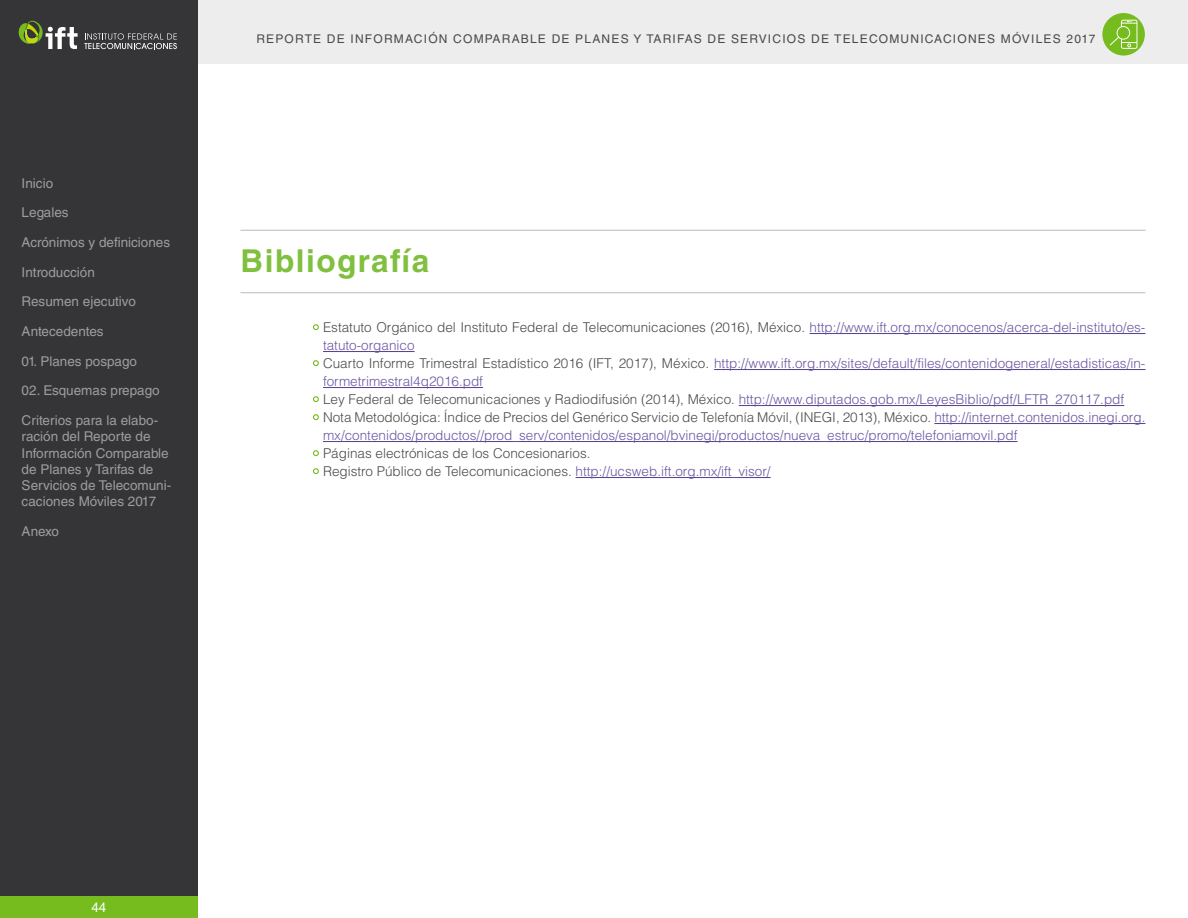
<style>
.page{position:relative;width:1188px;height:918px;background:#fff}
.page>*{position:absolute;margin:0;border:0;box-sizing:border-box;transform-origin:0 0}
.t1{font:700 31.5px "Helvetica LT Std";letter-spacing:.05em;color:#80c03f}
.t2{font:300 13.5px/18px "Helvetica LT Std";color:#6b57a1}
.ML_T1{font:13.5px/16.2px "Helvetica LT Std";color:#9d9d9c}
.t3{font:300 13.5px "Helvetica LT Std";color:#4a4a49}
.t4{font:13.5px "Helvetica LT Std";color:#fff}
.t5{font:12px "Helvetica LT Std";letter-spacing:.1em;color:#4a4a49}
.s1{color:#4a4a49}
.s2{color:#6b57a1}
</style>
<div class="page">
<div style="left:0;top:0;width:198px;height:918px;background:#353538"></div>
<div style="left:198px;top:0;width:990px;height:64px;background:#ededed"></div>
<svg style="left:84px;top:33px;width:93px;height:16px"></svg>
<svg style="left:18px;top:20px;width:60px;height:29px"></svg>
<svg style="left:1102px;top:13px;width:43px;height:43px"></svg>
<div style="left:0;top:897px;width:198px;height:21px;background:#77bc1f"></div>
<svg style="left:1110px;top:20px;width:27px;height:29px"></svg>
<hr style="left:241px;top:230px;width:904px;height:1px;background:#bcb9bb">
<hr style="left:241px;top:292px;width:904px;height:1px;background:#bcb9bb">
<hr style="left:810px;top:333px;width:335px;height:1px;background:#553e91">
<hr style="left:323px;top:351px;width:92px;height:1px;background:#553e91">
<hr style="left:714px;top:369px;width:431px;height:1px;background:#553e91">
<hr style="left:323px;top:387px;width:160px;height:1px;background:#553e91">
<hr style="left:739px;top:405px;width:385px;height:1px;background:#553e91">
<hr style="left:934px;top:423px;width:211px;height:1px;background:#553e91">
<hr style="left:323px;top:441px;width:695px;height:1px;background:#553e91">
<hr style="left:576px;top:477px;width:195px;height:1px;background:#553e91">
<svg style="left:313px;top:324px;width:6px;height:6px"></svg>
<svg style="left:313px;top:360px;width:6px;height:6px"></svg>
<svg style="left:313px;top:396px;width:6px;height:6px"></svg>
<svg style="left:313px;top:414px;width:6px;height:6px"></svg>
<svg style="left:313px;top:450px;width:6px;height:6px"></svg>
<svg style="left:313px;top:468px;width:6px;height:6px"></svg>
<p class="ML_T1" style="left:22px;top:175px;width:33px">Inicio</p>
<p class="ML_T1" style="left:22px;top:204px;width:49px">Legales</p>
<p class="ML_T1" style="left:22px;top:234px;width:150px">Acrónimos y definiciones</p>
<p class="ML_T1" style="left:22px;top:264px;width:75px">Introducción</p>
<p class="ML_T1" style="left:22px;top:293px;width:116px">Resumen ejecutivo</p>
<p class="ML_T1" style="left:22px;top:323px;width:84px">Antecedentes</p>
<p class="ML_T1" style="left:22px;top:353px;width:117px">01. Planes pospago</p>
<p class="ML_T1" style="left:22px;top:383px;width:140px">02. Esquemas prepago</p>
<p class="ML_T1" style="left:22px;top:412px;width:151px">Criterios para la elabo&shy;ración del Reporte de<br>Información Comparable de Planes y Tarifas de<br>Servicios de Telecomuni&shy;caciones Móviles 2017</p>
<p class="ML_T1" style="left:22px;top:523px;width:39px">Anexo</p>
<p class="t5" style="left:256px;top:31px;width:841px">REPORTE DE INFORMACIÓN COMPARABLE DE PLANES Y TARIFAS DE SERVICIOS DE TELECOMUNICACIONES MÓVILES 2017</p>
<p class="t1" style="left:241px;top:242px;width:190px">Bibliografía</p>
<p class="t2" style="left:323px;top:318px;width:824px"><span class="s1">Estatuto Orgánico del Instituto Federal de Telecomunicaciones (2016), México.</span> http://www.ift.org.mx/conocenos/acerca-del-instituto/es&shy;tatuto-organico</p>
<p class="t2" style="left:323px;top:354px;width:824px"><span class="s1">Cuarto Informe Trimestral Estadístico 2016 (IFT, 2017), México.</span> http://www.ift.org.mx/sites/default/files/contenidogeneral/estadisticas/in&shy;formetrimestral4q2016.pdf</p>
<p class="t2" style="left:323px;top:390px;width:803px"><span class="s1">Ley Federal de Telecomunicaciones y Radiodifusión (2014), México.</span> http://www.diputados.gob.mx/LeyesBiblio/pdf/LFTR_270117.pdf</p>
<p class="t2" style="left:323px;top:408px;width:824px"><span class="s1">Nota Metodológica: Índice de Precios del Genérico Servicio de Telefonía Móvil, (INEGI, 2013), México.</span> http://internet.contenidos.inegi.org. mx/contenidos/productos//prod_serv/contenidos/espanol/bvinegi/productos/nueva_estruc/promo/telefoniamovil.pdf</p>
<p class="t3" style="left:323px;top:445px;width:269px">Páginas electrónicas de los Concesionarios.</p>
<p class="t3" style="left:323px;top:463px;width:449px">Registro Público de Telecomunicaciones. <span class="s2">http://ucsweb.ift.org.mx/ift_visor/</span></p>
<p class="t4" style="left:91px;top:900px;width:17px">44</p>
</div>
